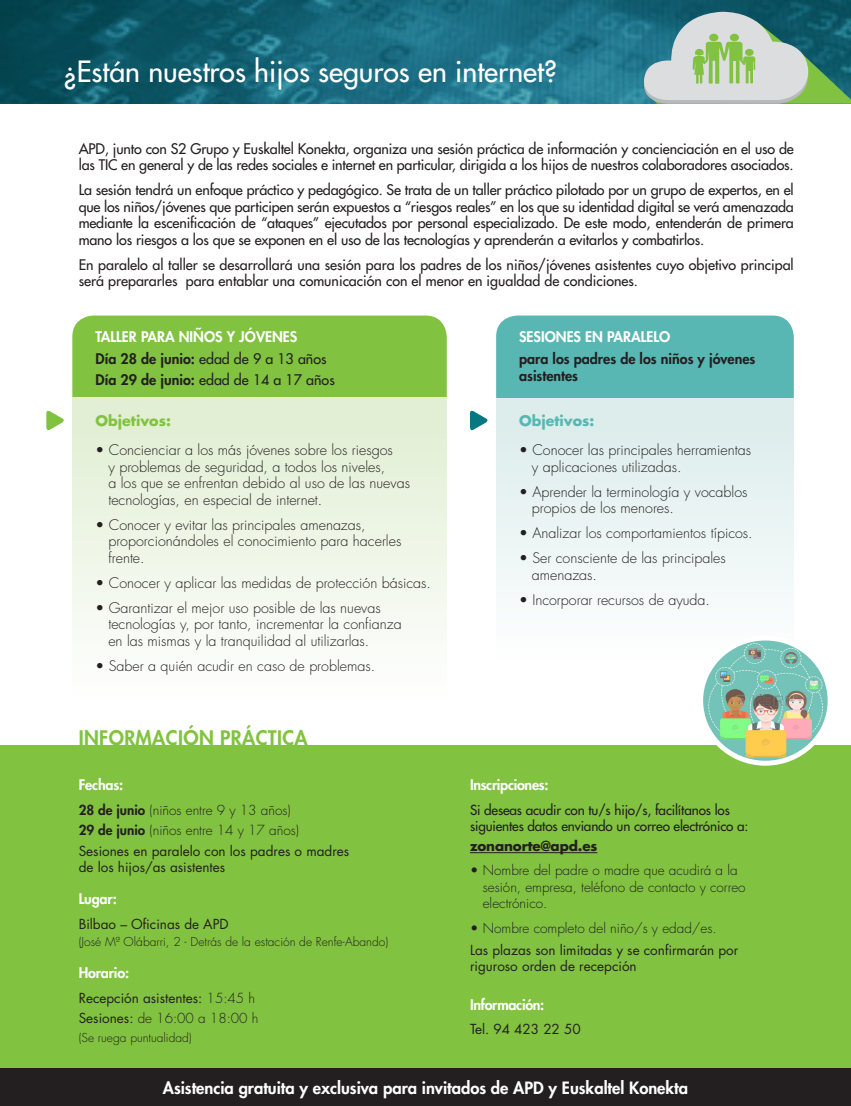
<style>
.page{position:relative;width:851px;height:1106px;background:#fff}
.page>*{position:absolute;margin:0;border:0;box-sizing:border-box;transform-origin:0 0}
.t1{font:28.5px "Futura";color:#fff}
.t2{font:800 19.5px "Futura";letter-spacing:.02em;color:#81c340}
.t3{font:800 16.5px "Futura";color:#fff}
.t4{font:14.25px/16.5px "Futura";letter-spacing:-.01em;color:#231f20}
.t5{font:300 14.25px/16.5px "Futura";color:#231f20}
.t6{font:800 14.25px "Futura";letter-spacing:-.01em;color:#fff}
.t7{font:800 14.25px/17.1px "Futura";color:#231f20}
.t8{font:700 14.25px "Futura";color:#81c340}
.t9{font:700 14.25px "Futura";color:#58b7b3}
.t10{font:300 13.5px/16.2px "Futura";color:#231f20}
.t11{font:13.5px/16.2px "Futura";color:#231f20}
.t12{font:13.5px/16.2px "Futura";letter-spacing:-.01em;color:#231f20}
.t13{font:700 13.5px "Futura";letter-spacing:-.01em;color:#231f20}
.t14{font:300 12px "Futura";color:#231f20}
.s1{font-weight:800}
.s2{font-weight:300}
.s3{font-weight:400}
</style>
<div class="page">
<div style="left:496px;top:315px;width:297px;height:102px;background:#58b7b3;border-radius:21px"></div>
<div style="left:72px;top:315px;width:374px;height:102px;background:#81c340;border-radius:21px"></div>
<div style="left:0;top:744px;width:850px;height:324px;background:#81c340"></div>
<hr style="left:470px;top:852px;width:127px;height:1px;background:#231f20">
<div style="left:1px;top:1068px;width:849px;height:38px;background:#231f20"></div>
<div style="left:496px;top:397px;width:297px;height:263px;background:linear-gradient(to bottom,#d9ebea,#fefefe)"></div>
<div style="left:72px;top:397px;width:374px;height:299px;background:linear-gradient(to bottom,#e0eed1,#fefefe)"></div>
<img style="left:1px;top:0;width:849px;height:104px">
<svg style="left:643px;top:12px;width:207px;height:92px;background:#88ada0"></svg>
<svg style="left:46px;top:410px;width:18px;height:21px"></svg>
<img style="left:700px;top:638px;width:130px;height:125px">
<div style="left:698px;top:635px;width:134px;height:130px;border:5px solid #fff;border-radius:50%"></div>
<svg style="left:470px;top:410px;width:18px;height:21px"></svg>
<p class="t1" style="left:64px;top:53px;width:494px">¿Están nuestros hijos seguros en internet?</p>
<p class="t4" style="left:79px;top:140px;width:716px">APD, junto con S2 Grupo y Euskaltel Konekta, organiza una sesión práctica de información y concienciación en el uso de las TIC en general y de las redes sociales e internet en particular, dirigida a los hijos de nuestros colaboradores asociados.</p>
<p class="t4" style="left:79px;top:182px;width:716px;text-align:justify">La sesión tendrá un enfoque práctico y pedagógico. Se trata de un taller práctico pilotado por un grupo de expertos, en el que los niños/jóvenes que participen serán expuestos a “riesgos reales” en los que su identidad digital se verá amenazada mediante la escenificación de “ataques” ejecutados por personal especializado. De este modo, entenderán de primera mano los riesgos a los que se exponen en el uso de las tecnologías y aprenderán a evitarlos y combatirlos.</p>
<p class="t4" style="left:79px;top:256px;width:716px">En paralelo al taller se desarrollará una sesión para los padres de los niños/jóvenes asistentes cuyo objetivo principal será prepararles para entablar una comunicación con el menor en igualdad de condiciones.</p>
<p class="t6" style="left:96px;top:327px;width:203px">TALLER PARA NIÑOS Y JÓVENES</p>
<p class="t4" style="left:96px;top:350px;width:232px"><span class="s1">Día 28 de junio:</span> edad de 9 a 13 años</p>
<p class="t4" style="left:96px;top:371px;width:241px"><span class="s1">Día 29 de junio:</span> edad de 14 a 17 años</p>
<p class="t8" style="left:96px;top:410px;width:77px">Objetivos:</p>
<p class="t5" style="left:108px;top:442px;width:303px;text-indent:-13px">• Concienciar a los más jóvenes sobre los riesgos<br>y problemas de seguridad, a todos los niveles,<br>a los que se enfrentan debido al uso de las nuevas tecnologías, en especial de internet.</p>
<p class="t5" style="left:108px;top:516px;width:294px;text-indent:-13px">• Conocer y evitar las principales amenazas, proporcionándoles el conocimiento para hacerles frente.</p>
<p class="t5" style="left:96px;top:574px;width:337px">• Conocer y aplicar las medidas de protección básicas.</p>
<p class="t5" style="left:108px;top:599px;width:295px;text-indent:-13px">• Garantizar el mejor uso posible de las nuevas tecnologías y, por tanto, incrementar la confianza en las mismas y la tranquilidad al utilizarlas.</p>
<p class="t5" style="left:96px;top:657px;width:281px">• Saber a quién acudir en caso de problemas.</p>
<p class="t2" style="left:79px;top:724px;width:230px">INFORMACIÓN PRÁCTICA</p>
<p class="t6" style="left:79px;top:775px;width:46px">Fechas:</p>
<p class="t10" style="left:79px;top:802px;width:213px"><span class="s1">28 de junio</span> (niños entre 9 y 13 años)</p>
<p class="t10" style="left:79px;top:822px;width:222px"><span class="s1">29 de junio</span> (niños entre 14 y 17 años)</p>
<p class="t11" style="left:79px;top:842px;width:272px">Sesiones en paralelo con los padres o madres de los hijos/as asistentes</p>
<p class="t6" style="left:79px;top:889px;width:40px">Lugar:</p>
<p class="t11" style="left:79px;top:915px;width:151px">Bilbao – Oficinas de APD</p>
<p class="t14" style="left:79px;top:934px;width:311px">(José Mª Olábarri, 2 - Detrás de la estación de Renfe-Abando)</p>
<p class="t6" style="left:79px;top:963px;width:52px">Horario:</p>
<p class="t11" style="left:79px;top:989px;width:178px">Recepción asistentes: <span class="s2">15:45 h</span></p>
<p class="t10" style="left:79px;top:1010px;width:181px"><span class="s3">Sesiones:</span> de 16:00 a 18:00 h</p>
<p class="t14" style="left:79px;top:1029px;width:115px">(Se ruega puntualidad)</p>
<p class="t6" style="left:519px;top:327px;width:153px">SESIONES EN PARALELO</p>
<p class="t7" style="left:519px;top:349px;width:238px">para los padres de los niños y jóvenes asistentes</p>
<p class="t9" style="left:519px;top:410px;width:77px">Objetivos:</p>
<p class="t5" style="left:531px;top:442px;width:221px;text-indent:-13px">• Conocer las principales herramientas y aplicaciones utilizadas.</p>
<p class="t5" style="left:531px;top:483px;width:217px;text-indent:-13px">• Aprender la terminología y vocablos propios de los menores.</p>
<p class="t5" style="left:519px;top:525px;width:235px">• Analizar los comportamientos típicos.</p>
<p class="t5" style="left:531px;top:550px;width:195px;text-indent:-13px">• Ser consciente de las principales amenazas.</p>
<p class="t5" style="left:519px;top:592px;width:192px">• Incorporar recursos de ayuda.</p>
<p class="t6" style="left:470px;top:775px;width:80px">Inscripciones:</p>
<p class="t12" style="left:470px;top:801px;width:280px">Si deseas acudir con tu/s hijo/s, facilítanos los siguientes datos enviando un correo electrónico a:</p>
<p class="t13" style="left:470px;top:836px;width:129px">zonanorte@apd.es</p>
<p class="t10" style="left:482px;top:862px;width:264px;text-indent:-13px">• Nombre del padre o madre que acudirá a la sesión, empresa, teléfono de contacto y correo electrónico.</p>
<p class="t10" style="left:470px;top:919px;width:248px">• Nombre completo del niño/s y edad/es.</p>
<p class="t11" style="left:470px;top:941px;width:270px">Las plazas son limitadas y se confirmarán por riguroso orden de recepción</p>
<p class="t6" style="left:470px;top:994px;width:76px">Información:</p>
<p class="t11" style="left:470px;top:1021px;width:112px">Tel. 94 423 22 50</p>
<p class="t3" style="left:163px;top:1076px;width:526px">Asistencia gratuita y exclusiva para invitados de APD y Euskaltel Konekta</p>
</div>
